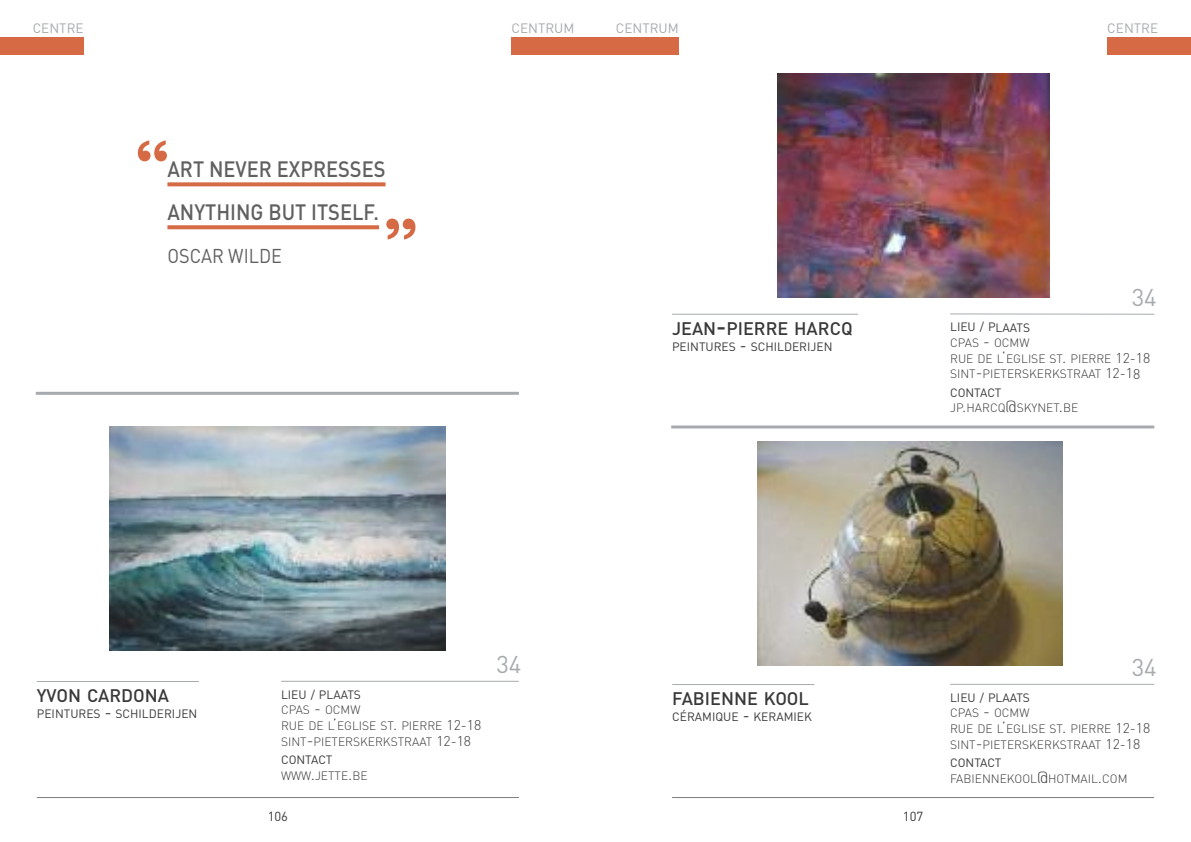
<style>
.page{position:relative;width:1191px;height:842px;background:#fff}
.page>*{position:absolute;margin:0;border:0;box-sizing:border-box;transform-origin:0 0}
.t1{font:700 67.6px "Clarendon";color:#d56a44}
.t2{font:24px "DIN";color:#a7aaae}
.t3{font:500 22px/43px "DIN";color:#606061;scale:.91 1}
.t4{font:19.8px "DIN";color:#606061;scale:.91 1}
.t5{font:500 18px "DIN";color:#39383a}
.t6{font:13.6px "DIN";color:#a7aaae}
.t7{font:13px "DIN";color:#39383a}
.t8{font:300 12px/15.6px "DIN";color:#39383a}
.t9{font:12px "DIN";color:#39383a}
.s1{font-size:24px}
.s2{font-size:16px}
.s3{font-weight:400}
.s4{font-size:14px}
</style>
<div class="page">
<hr style="left:672px;top:797px;width:482px;height:1px;background:#7e7e7f">
<div style="left:1107px;top:37px;width:84px;height:17px;background:#d56a44"></div>
<img style="left:777px;top:74px;width:272px;height:224px">
<hr style="left:672px;top:314px;width:186px;height:1px;background:#a7aaae">
<hr style="left:950px;top:313px;width:204px;height:2px;background:#a7aaae">
<hr style="left:671px;top:425px;width:483px;height:3px;background:#a7aaae">
<img style="left:757px;top:441px;width:305px;height:224px">
<hr style="left:672px;top:684px;width:142px;height:1px;background:#a7aaae">
<hr style="left:950px;top:684px;width:204px;height:1px;background:#a7aaae">
<hr style="left:36px;top:392px;width:483px;height:3px;background:#a7aaae">
<hr style="left:37px;top:797px;width:482px;height:1px;background:#7e7e7f">
<div style="left:0;top:37px;width:84px;height:17px;background:#d56a44"></div>
<div style="left:511px;top:37px;width:84px;height:17px;background:#d56a44"></div>
<div style="left:595px;top:37px;width:84px;height:17px;background:#d56a44"></div>
<img style="left:110px;top:426px;width:336px;height:224px">
<hr style="left:37px;top:681px;width:162px;height:1px;background:#a7aaae">
<hr style="left:281px;top:681px;width:238px;height:1px;background:#a7aaae">
<svg style="left:167px;top:182px;width:218px;height:4px"></svg>
<svg style="left:167px;top:225px;width:212px;height:4px"></svg>
<p class="t6" style="left:33px;top:23px;width:52px">CENTRE</p>
<p class="t6" style="left:511px;top:23px;width:65px">CENTRUM</p>
<h1 class="t1" style="left:134px;top:142px;width:36px">“</h1>
<h3 class="t3" style="left:167px;top:148px;width:241px">ART NEVER EXPRESSES<br>ANYTHING BUT ITSELF.</h3>
<h3 class="t4" style="left:167px;top:249px;width:127px">OSCAR WILDE</h3>
<h1 class="t1" style="left:384px;top:220px;width:36px">”</h1>
<p class="t6" style="left:616px;top:23px;width:65px">CENTRUM</p>
<p class="t6" style="left:1107px;top:23px;width:52px">CENTRE</p>
<h3 class="t5" style="left:672px;top:318px;width:182px">JEAN<span class="s1">-</span>PIERRE HARCQ</h3>
<p class="t9" style="left:672px;top:342px;width:162px">PEINTURES <span class="s2">-</span> SCHILDERIJEN</p>
<h2 class="t2" style="left:1131px;top:289px;width:27px">34</h2>
<p class="t8" style="left:950px;top:320px;width:202px"><span class="s3">LIEU / PLAATS<br></span>CPAS <span class="s2">-</span> OCMW<br>RUE DE L<span class="s2">’</span>EGLISE ST<span class="s2">.</span> PIERRE <span class="s4">12-18<br></span>SINT<span class="s2">-</span>PIETERSKERKSTRAAT <span class="s4">12-18</span></p>
<p class="t8" style="left:950px;top:385px;width:130px"><span class="s3">CONTACT<br></span>JP<span class="s2">.</span>HARCQ<span class="s2">@</span>SKYNET<span class="s2">.</span>BE</p>
<h3 class="t5" style="left:37px;top:685px;width:134px">YVON CARDONA</h3>
<p class="t9" style="left:37px;top:710px;width:162px">PEINTURES <span class="s2">-</span> SCHILDERIJEN</p>
<p class="t8" style="left:281px;top:687px;width:202px"><span class="s3">LIEU / PLAATS<br></span>CPAS <span class="s2">-</span> OCMW<br>RUE DE L<span class="s2">’</span>EGLISE ST<span class="s2">.</span> PIERRE <span class="s4">12-18<br></span>SINT<span class="s2">-</span>PIETERSKERKSTRAAT <span class="s4">12-18</span></p>
<p class="t8" style="left:281px;top:752px;width:88px"><span class="s3">CONTACT<br></span>WWW<span class="s2">.</span>JETTE<span class="s2">.</span>BE</p>
<p class="t7" style="left:268px;top:812px;width:22px">106</p>
<h2 class="t2" style="left:496px;top:656px;width:27px">34</h2>
<h3 class="t5" style="left:672px;top:688px;width:138px">FABIENNE KOOL</h3>
<p class="t9" style="left:672px;top:713px;width:141px">CÉRAMIQUE <span class="s2">-</span> KERAMIEK</p>
<p class="t7" style="left:903px;top:812px;width:22px">107</p>
<h2 class="t2" style="left:1131px;top:659px;width:27px">34</h2>
<p class="t8" style="left:950px;top:690px;width:202px"><span class="s3">LIEU / PLAATS<br></span>CPAS <span class="s2">-</span> OCMW<br>RUE DE L<span class="s2">’</span>EGLISE ST<span class="s2">.</span> PIERRE <span class="s4">12-18<br></span>SINT<span class="s2">-</span>PIETERSKERKSTRAAT <span class="s4">12-18</span></p>
<p class="t8" style="left:950px;top:755px;width:179px"><span class="s3">CONTACT<br></span>FABIENNEKOOL<span class="s2">@</span>HOTMAIL<span class="s2">.</span>COM</p>
</div>
